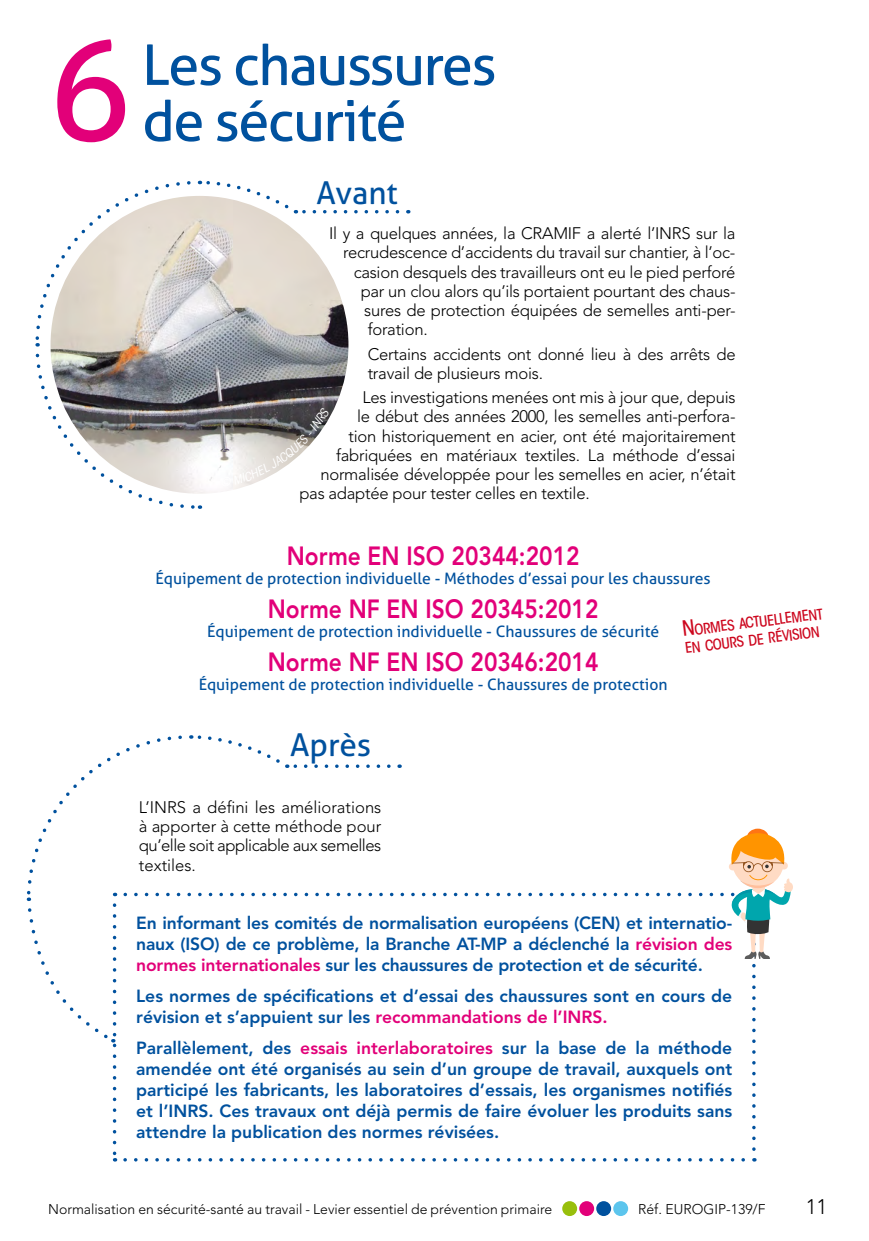
<style>
.page{position:relative;width:869px;height:1241px;background:#fff}
.page>*{position:absolute;margin:0;border:0;box-sizing:border-box;transform-origin:0 0}
.t1{font:138.95px "Aller";color:#e20079}
.t2{font:56px "Aller";letter-spacing:-.03em;color:#00519e}
.t3{font:31.5px "Aller";color:#00519e}
.t4{font:800 26.07px "Avenir LT";color:#e20079;scale:.87 1}
.t5{font:300 21px "Avenir LT";color:#000}
.t6{font:800 17.5px/21px "Avenir LT";color:#00519e;text-align:justify}
.t7{font:300 16.62px/19.2px "Avenir LT";letter-spacing:-.015em;color:#000}
.t8{font:15.75px "Aller";color:#00519e}
.t9{font:14.7px/17.5px "ITC Avant Garde MM SC700 455 450";color:#cd071e}
.t10{font:300 14px "Avenir LT";color:#000}
.s1{font-size:21px}
.s2{color:#e20079}
</style>
<div class="page">
<div style="left:562px;top:1200px;width:15px;height:15px;background:#98bf0c;border-radius:50%"></div>
<div style="left:579px;top:1200px;width:15px;height:15px;background:#e20079;border-radius:50%"></div>
<div style="left:596px;top:1200px;width:15px;height:15px;background:#00519e;border-radius:50%"></div>
<div style="left:613px;top:1200px;width:15px;height:15px;background:#5cc5ed;border-radius:50%"></div>
<svg style="left:26px;top:735px;width:766px;height:426px"></svg>
<svg style="left:35px;top:180px;width:362px;height:329px"></svg>
<h1 class="t1" style="left:48px;top:7px;width:85px">6</h1>
<h2 class="t2" style="left:142px;top:31px;width:356px">Les chaussures</h2>
<h2 class="t2" style="left:142px;top:87px;width:266px">de sécurité</h2>
<h3 class="t3" style="left:316px;top:173px;width:83px">Avant</h3>
<p class="t7" style="left:329px;top:224px;width:407px">Il y a quelques années, la CRAMIF a alerté l’INRS sur la</p>
<p class="t7" style="left:343px;top:243px;width:393px">recrudescence d’accidents du travail sur chantier, à l’oc-</p>
<p class="t7" style="left:353px;top:262px;width:383px">casion desquels des travailleurs ont eu le pied perforé</p>
<p class="t7" style="left:360px;top:281px;width:376px">par un clou alors qu’ils portaient pourtant des chaus-</p>
<p class="t7" style="left:364px;top:301px;width:373px">sures de protection équipées de semelles anti-per-</p>
<p class="t7" style="left:367px;top:320px;width:61px">foration.</p>
<p class="t7" style="left:367px;top:344px;width:369px">Certains accidents ont donné lieu à des arrêts de travail de plusieurs mois.</p>
<p class="t7" style="left:362px;top:388px;width:374px">Les investigations menées ont mis à jour que, depuis</p>
<p class="t7" style="left:357px;top:407px;width:380px">le début des années 2000, les semelles anti-perfora-</p>
<p class="t7" style="left:348px;top:426px;width:388px">tion historiquement en acier, ont été majoritairement</p>
<p class="t7" style="left:336px;top:445px;width:400px">fabriquées en matériaux textiles. La méthode d’essai</p>
<p class="t7" style="left:320px;top:465px;width:416px">normalisée développée pour les semelles en acier, n’était</p>
<p class="t7" style="left:299px;top:484px;width:292px">pas adaptée pour tester celles en textile.</p>
<h3 class="t4" style="left:286px;top:540px;width:338px">Norme EN ISO 20344:2012</h3>
<p class="t8" style="left:155px;top:568px;width:556px">Équipement de protection individuelle - Méthodes d’essai pour les chaussures</p>
<h3 class="t4" style="left:268px;top:593px;width:381px">Norme NF EN ISO 20345:2012</h3>
<p class="t8" style="left:207px;top:621px;width:453px">Équipement de protection individuelle - Chaussures de sécurité</p>
<h3 class="t4" style="left:268px;top:646px;width:381px">Norme NF EN ISO 20346:2014</h3>
<p class="t8" style="left:199px;top:674px;width:470px">Équipement de protection individuelle - Chaussures de protection</p>
<p class="t9" style="left:681px;top:622px;width:143px;rotate:-7deg"><span class="s1">N</span>ormes actuellement en cours de révision</p>
<h3 class="t3" style="left:290px;top:725px;width:83px">Après</h3>
<p class="t7" style="left:139px;top:797px;width:244px;text-align:justify">L’INRS a défini les améliorations à apporter à cette méthode pour qu’elle soit applicable aux semelles textiles.</p>
<p class="t6" style="left:136px;top:912px;width:597px">En informant les comités de normalisation européens (CEN) et internatio&shy;naux (ISO) de ce problème, la Branche AT-MP a déclenché la <span class="s2">révision des normes internationales</span> sur les chaussures de protection et de sécurité.</p>
<p class="t6" style="left:136px;top:985px;width:597px">Les normes de spécifications et d’essai des chaussures sont en cours de révision et s’appuient sur les <span class="s2">recommandations de l’INRS.</span></p>
<p class="t6" style="left:136px;top:1037px;width:597px">Parallèlement, des <span class="s2">essais interlaboratoires</span> sur la base de la méthode amendée ont été organisés au sein d’un groupe de travail, auxquels ont participé les fabricants, les laboratoires d’essais, les organismes notifiés et l’INRS. Ces travaux ont déjà permis de faire évoluer les produits sans attendre la publication des normes révisées.</p>
<p class="t10" style="left:48px;top:1200px;width:505px">Normalisation en sécurité-santé au travail - Levier essentiel de prévention primaire</p>
<p class="t10" style="left:637px;top:1200px;width:129px">Réf. EUROGIP-139/F</p>
<p class="t5" style="left:805px;top:1194px;width:23px">11</p>
</div>
